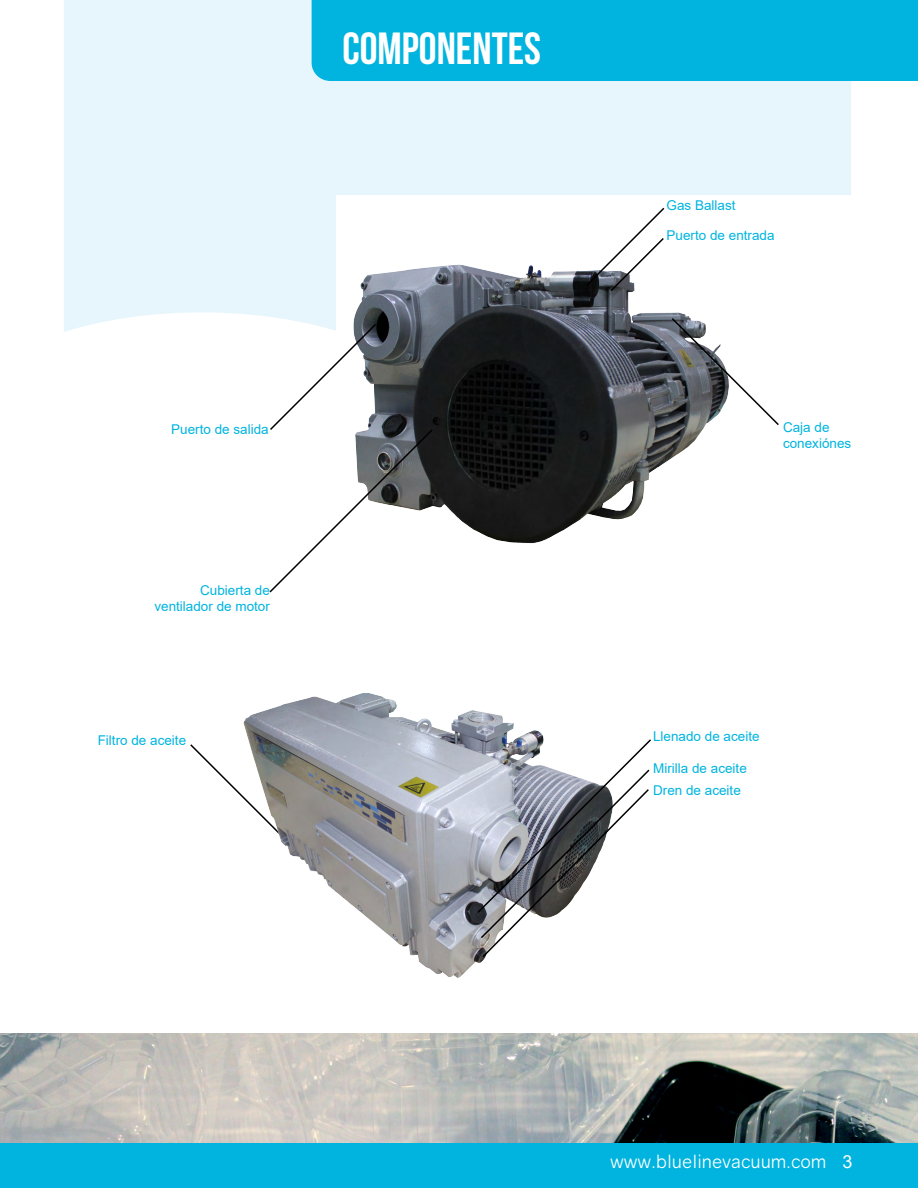
<style>
.page{position:relative;width:918px;height:1188px;background:#fff}
.page>*{position:absolute;margin:0;border:0;box-sizing:border-box;transform-origin:0 0}
.t1{font:45px "Bebas Neue";color:#fff}
.t2{font:18px "Gravity";color:#fff}
.t3{font:13.5px/16.2px "Arial";color:#00b4df}
.s1{font-family:"Arial"}
</style>
<div class="page">
<img style="left:0;top:1033px;width:918px;height:110px">
<div style="left:0;top:1143px;width:918px;height:45px;background:#00b4df"></div>
<div style="left:64px;top:0;width:787px;height:332px;background:#e7f6fd"></div>
<div style="left:312px;top:0;width:606px;height:81px;background:#00b4df"></div>
<div style="left:336px;top:195px;width:518px;height:384px;background:#fff"></div>
<img style="left:353px;top:264px;width:351px;height:280px">
<svg style="left:585px;top:207px;width:81px;height:86px"></svg>
<svg style="left:670px;top:316px;width:109px;height:111px"></svg>
<svg style="left:268px;top:322px;width:166px;height:271px"></svg>
<svg style="left:190px;top:744px;width:46px;height:47px"></svg>
<img style="left:236px;top:693px;width:308px;height:285px">
<svg style="left:476px;top:738px;width:175px;height:221px"></svg>
<h1 class="t1" style="left:342px;top:24px;width:200px">COMPONENTES</h1>
<p class="t3" style="left:171px;top:421px;width:99px">Puerto de salida</p>
<p class="t3" style="left:154px;top:582px;width:117px;text-align:right">Cubierta de ventilador de motor</p>
<p class="t3" style="left:98px;top:732px;width:90px">Filtro de aceite</p>
<p class="t3" style="left:667px;top:197px;width:71px">Gas Ballast</p>
<p class="t3" style="left:667px;top:227px;width:110px">Puerto de entrada</p>
<p class="t3" style="left:783px;top:419px;width:70px">Caja de conexiónes</p>
<p class="t3" style="left:653px;top:728px;width:108px">Llenado de aceite</p>
<p class="t3" style="left:653px;top:758px;width:95px;line-height:21.5px">Mirilla de aceite<br>Dren de aceite</p>
<h2 class="t2" style="left:610px;top:1151px;width:244px">www.bluelinevacuum.com <span class="s1">3</span></h2>
</div>
